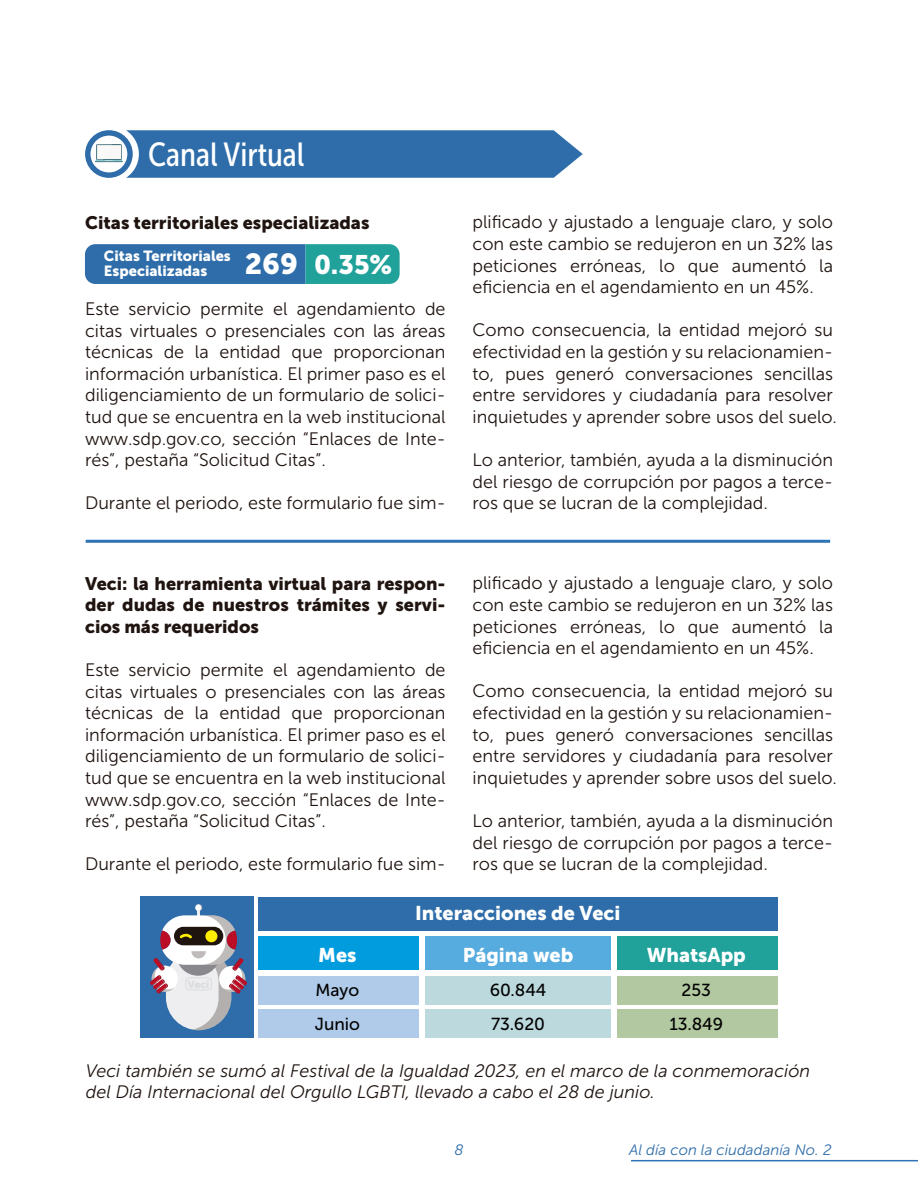
<style>
.page{position:relative;width:918px;height:1188px;background:#fff}
.page>*{position:absolute;margin:0;border:0;box-sizing:border-box;transform-origin:0 0}
.t1{font:33.3px "Museo Sans Condensed 500";color:#fff}
.t2{font:26.7px "Museo Sans 900";color:#fff}
.t3{font:19.8px "Museo Sans 900";color:#fff}
.t4{font:18px/21.6px "Museo Sans 300";color:#1f1410;text-align:justify}
.t5{font:italic 18px/21.6px "Museo Sans 300";color:#1f1410}
.t6{font:18px/21.6px "Museo Sans 900";color:#1f1410;text-align:justify}
.t7{font:17.4px/33.8px "Museo Sans 500";color:#030202;text-align:center}
.t8{font:italic 15px "Museo Sans 300";color:#2e6da9}
.t9{font:14.55px/14.5px "Museo Sans 900";color:#fff}
.t10{font:10.5px "Museo Sans 900";color:#d9dbde}
.s1{font-size:28.8px}
</style>
<div class="page">
<svg style="left:85px;top:130px;width:48px;height:48px"></svg>
<div style="left:91px;top:136px;width:36px;height:36px;background:#fff;border-radius:50%"></div>
<svg style="left:95px;top:130px;width:488px;height:48px;background:#417ab0"></svg>
<hr style="left:631px;top:1160px;width:287px;height:1px;background:#2d73b5">
<svg style="left:85px;top:244px;width:315px;height:40px;background:#2c7ea5"></svg>
<div style="left:140px;top:897px;width:114px;height:141px;background:#2e6da9"></div>
<svg style="left:150px;top:904px;width:97px;height:126px"></svg>
<div style="left:258px;top:936px;width:161px;height:34px;background:#009cde"></div>
<div style="left:425px;top:936px;width:185px;height:34px;background:#56acde"></div>
<div style="left:258px;top:976px;width:161px;height:28px;background:#b0cbe9"></div>
<div style="left:425px;top:976px;width:185px;height:28px;background:#bcdade"></div>
<div style="left:258px;top:1010px;width:161px;height:28px;background:#b0cbe9"></div>
<div style="left:425px;top:1010px;width:185px;height:28px;background:#bcdade"></div>
<div style="left:617px;top:936px;width:161px;height:34px;background:#20a29b"></div>
<div style="left:617px;top:976px;width:161px;height:28px;background:#b1c8a0"></div>
<div style="left:617px;top:1010px;width:161px;height:28px;background:#b1c8a0"></div>
<div style="left:258px;top:897px;width:520px;height:34px;background:#2e6da9"></div>
<hr style="left:86px;top:540px;width:744px;height:3px;background:#2d73b5">
<h1 class="t1" style="left:148px;top:136px;width:158px">Canal Virtual</h1>
<p class="t6" style="left:85px;top:211px;width:286px">Citas territoriales especializadas</p>
<p class="t9" style="left:104px;top:249px;width:128px">Citas Territoriales<br>Especializadas</p>
<h2 class="t2" style="left:245px;top:250px;width:149px"><span class="s1">269</span> 0.35%</h2>
<p class="t4" style="left:85px;top:298px;width:362px">Este servicio permite el agendamiento de citas virtuales o presenciales con las áreas técnicas de la entidad que proporcionan información urbanística. El primer paso es el diligenciamiento de un formulario de solici&shy;tud que se encuentra en la web institucional www.sdp.gov.co, sección “Enlaces de Inte&shy;rés”, pestaña “Solicitud Citas”.</p>
<p class="t4" style="left:85px;top:492px;width:362px">Durante el periodo, este formulario fue sim-</p>
<p class="t6" style="left:85px;top:572px;width:362px">Veci: la herramienta virtual para respon&shy;der dudas de nuestros trámites y servi&shy;cios más requeridos</p>
<p class="t4" style="left:85px;top:659px;width:362px">Este servicio permite el agendamiento de citas virtuales o presenciales con las áreas técnicas de la entidad que proporcionan información urbanística. El primer paso es el diligenciamiento de un formulario de solici&shy;tud que se encuentra en la web institucional www.sdp.gov.co, sección “Enlaces de Inte&shy;rés”, pestaña “Solicitud Citas”.</p>
<p class="t4" style="left:85px;top:854px;width:362px">Durante el periodo, este formulario fue sim-</p>
<p class="t4" style="left:473px;top:211px;width:362px">plificado y ajustado a lenguaje claro, y solo con este cambio se redujeron en un 32% las peticiones erróneas, lo que aumentó la eficiencia en el agendamiento en un 45%.</p>
<p class="t4" style="left:473px;top:319px;width:366px;text-align:left">Como consecuencia, la entidad mejoró su efectividad en la gestión y su relacionamien&shy;to, pues generó conversaciones sencillas entre servidores y ciudadanía para resolver inquietudes y aprender sobre usos del suelo.</p>
<p class="t4" style="left:473px;top:449px;width:362px">Lo anterior, también, ayuda a la disminución del riesgo de corrupción por pagos a terce&shy;ros que se lucran de la complejidad.</p>
<p class="t4" style="left:473px;top:573px;width:362px">plificado y ajustado a lenguaje claro, y solo con este cambio se redujeron en un 32% las peticiones erróneas, lo que aumentó la eficiencia en el agendamiento en un 45%.</p>
<p class="t4" style="left:473px;top:681px;width:366px;text-align:left">Como consecuencia, la entidad mejoró su efectividad en la gestión y su relacionamien&shy;to, pues generó conversaciones sencillas entre servidores y ciudadanía para resolver inquietudes y aprender sobre usos del suelo.</p>
<p class="t4" style="left:473px;top:810px;width:362px">Lo anterior, también, ayuda a la disminución del riesgo de corrupción por pagos a terce&shy;ros que se lucran de la complejidad.</p>
<p class="t10" style="left:188px;top:978px;width:23px">Veci</p>
<p class="t3" style="left:415px;top:902px;width:207px">Interacciones de Veci</p>
<p class="t3" style="left:318px;top:944px;width:40px">Mes</p>
<p class="t3" style="left:463px;top:944px;width:112px">Página web</p>
<p class="t7" style="left:315px;top:973px;width:45px">Mayo</p>
<p class="t7" style="left:490px;top:973px;width:58px">60.844</p>
<p class="t7" style="left:315px;top:1007px;width:47px">Junio</p>
<p class="t7" style="left:491px;top:1007px;width:56px">73.620</p>
<p class="t3" style="left:647px;top:944px;width:101px">WhatsApp</p>
<p class="t7" style="left:669px;top:973px;width:55px">253<br>13.849</p>
<p class="t5" style="left:86px;top:1060px;width:726px">Veci también se sumó al Festival de la Igualdad 2023, en el marco de la conmemoración del Día Internacional del Orgullo LGBTI, llevado a cabo el 28 de junio.</p>
<p class="t8" style="left:454px;top:1142px;width:11px">8</p>
<p class="t8" style="left:629px;top:1142px;width:204px">Al día con la ciudadanía No. 2</p>
</div>
